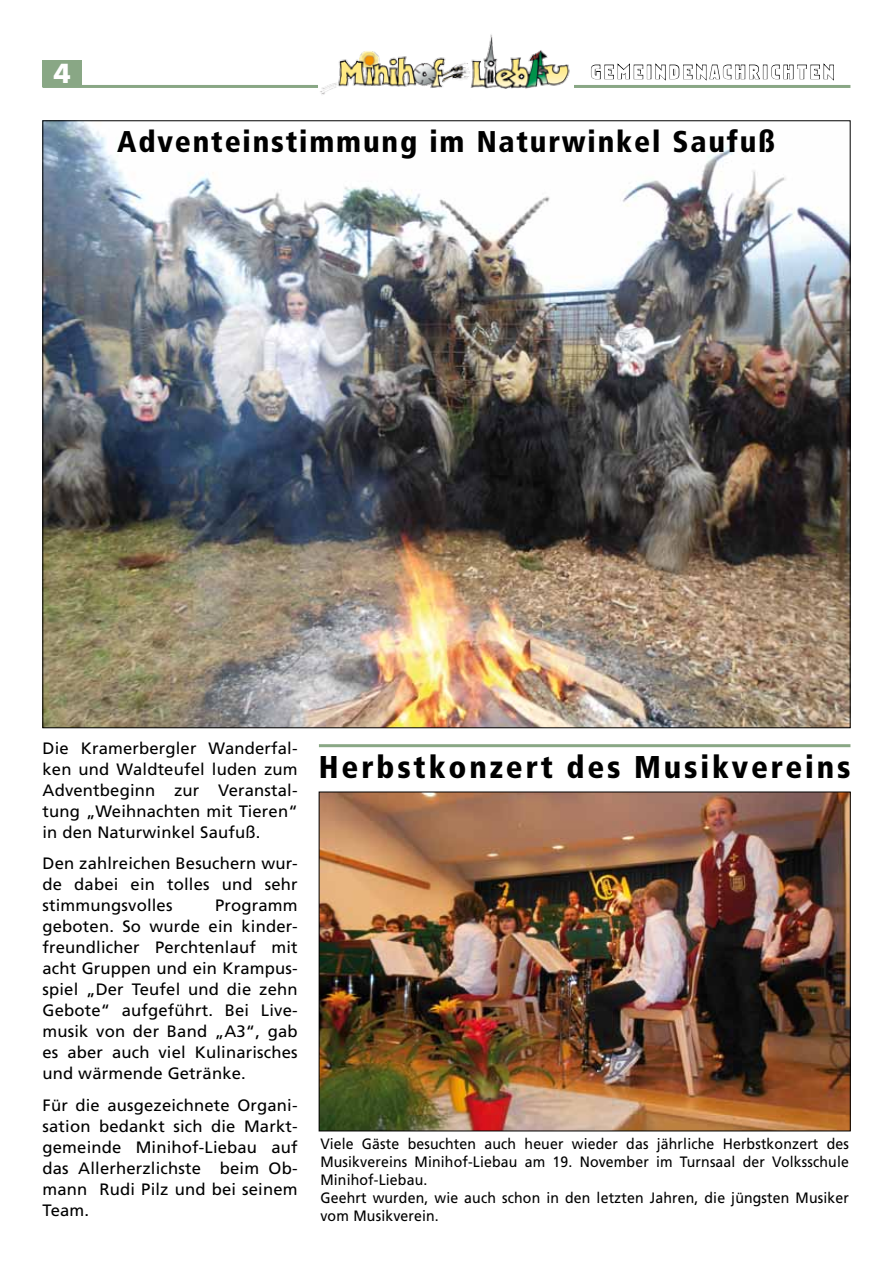
<style>
.page{position:relative;width:893px;height:1263px;background:#fff}
.page>*{position:absolute;margin:0;border:0;box-sizing:border-box;transform-origin:0 0}
.t1{font:900 condensed 31.5px "Frutiger";letter-spacing:.09em;color:#000}
.t2{font:900 condensed 30px "Frutiger";letter-spacing:.06em;color:#000}
.t3{font:700 25.5px "Futura";color:#fff}
.t4{font:18px "Narbonne";letter-spacing:.21em;color:#fff}
.t5{font:16.5px/21px "Frutiger";letter-spacing:.01em;color:#000;text-align:justify}
.t6{font:15px/18px "Frutiger";letter-spacing:.01em;color:#000;scale:.94 1}
</style>
<div class="page">
<hr style="left:43px;top:85px;width:807px;height:3px;background:#89a785">
<div style="left:43px;top:60px;width:39px;height:26px;background:#89a785"></div>
<img style="left:319px;top:34px;width:255px;height:61px">
<svg style="left:591px;top:63px;width:52px;height:16px"></svg>
<div style="left:647px;top:65px;width:4px;height:14px;border:1px solid #000"></div>
<svg style="left:655px;top:63px;width:105px;height:18px"></svg>
<div style="left:763px;top:65px;width:4px;height:14px;border:1px solid #000"></div>
<svg style="left:771px;top:63px;width:63px;height:18px"></svg>
<img style="left:321px;top:794px;width:527px;height:335px">
<img style="left:45px;top:122px;width:803px;height:604px">
<hr style="left:319px;top:744px;width:531px;height:3px;background:#89a785">
<h3 class="t3" style="left:53px;top:55px;width:19px">4</h3>
<p class="t4" style="left:591px;top:62px;width:244px">GEMEINDENACHRICHTEN</p>
<h2 class="t2" style="left:117px;top:124px;width:660px">Adventeinstimmung im Naturwinkel Saufuß</h2>
<p class="t5" style="left:43px;top:737px;width:257px">Die Kramerbergler Wanderfal&shy;ken und Waldteufel luden zum Adventbeginn zur Veranstal&shy;tung „Weihnachten mit Tieren“ in den Naturwinkel Saufuß.</p>
<p class="t5" style="left:43px;top:853px;width:257px">Den zahlreichen Besuchern wur&shy;de dabei ein tolles und sehr stimmungsvolles</p>
<p class="t5" style="left:43px;top:895px;width:257px;text-indent:173px">Programm geboten. So wurde ein kinder&shy;freundlicher Perchtenlauf mit acht Gruppen und ein Krampus&shy;spiel „Der Teufel und die zehn Gebote“ aufgeführt. Bei Live&shy;musik von der Band „A3“, gab es aber auch viel Kulinarisches und wärmende Getränke.</p>
<p class="t5" style="left:43px;top:1094px;width:257px">Für die ausgezeichnete Organi&shy;sation bedankt sich die Markt&shy;gemeinde Minihof-Liebau auf das Allerherzlichste beim Ob&shy;mann Rudi Pilz und bei seinem Team.</p>
<h1 class="t1" style="left:319px;top:748px;width:533px">Herbstkonzert des Musikvereins</h1>
<p class="t6" style="left:320px;top:1134px;width:564px">Viele Gäste besuchten auch heuer wieder das jährliche Herbstkonzert des Musikvereins Minihof-Liebau am 19. November im Turnsaal der Volksschule Minihof-Liebau.<br>Geehrt wurden, wie auch schon in den letzten Jahren, die jüngsten Musiker vom Musikverein.</p>
</div>
